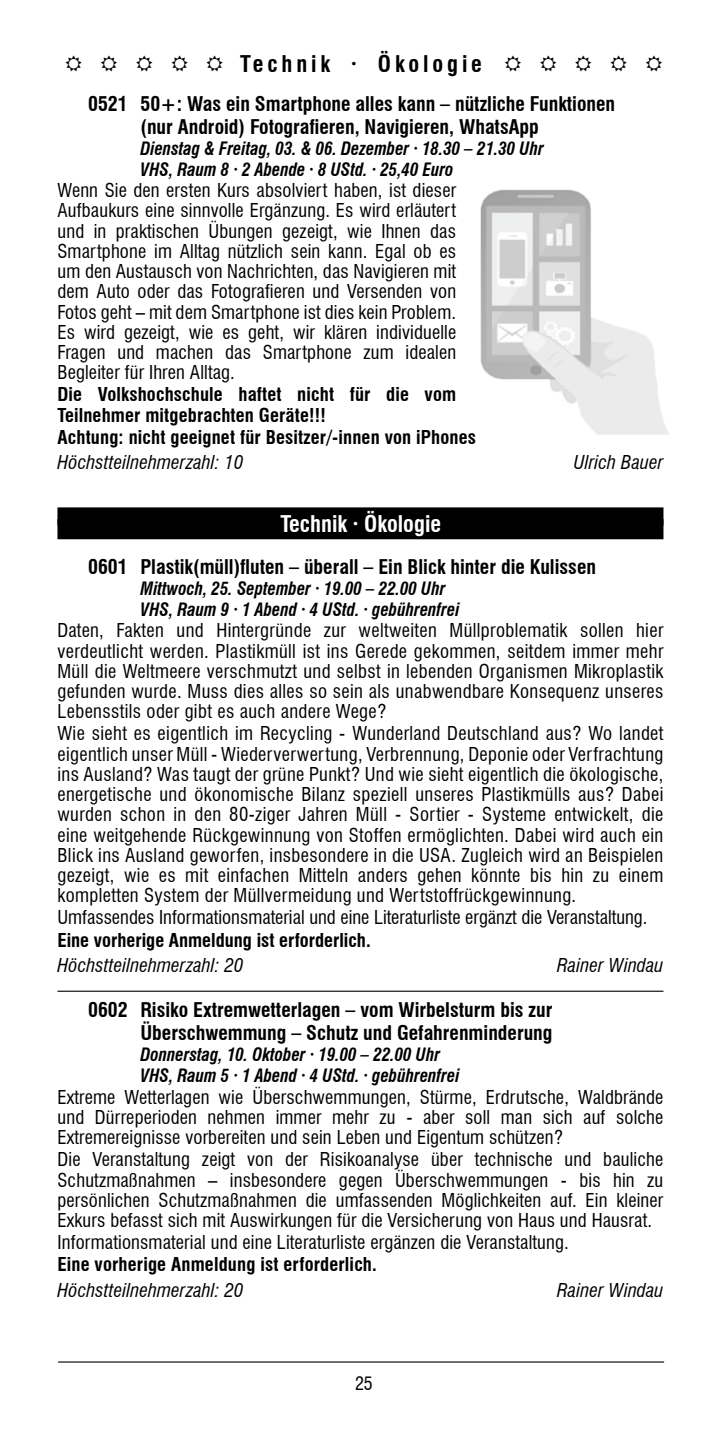
<style>
.page{position:relative;width:728px;height:1429px;background:#fff}
.page>*{position:absolute;margin:0;border:0;box-sizing:border-box;transform-origin:0 0}
.t1{font:700 condensed 22.5px "Swiss 721 BT";letter-spacing:.17em;color:#000}
.t2{font:700 condensed 22.5px "Swiss 721 BT";color:#fff}
.t3{font:700 condensed 19.8px/23.2px "Swiss 721 BT";color:#000}
.t4{font:condensed 18.68px/20.2px "Swiss 721 BT";letter-spacing:.01em;color:#000;text-align:justify}
.t5{font:700 condensed 18.68px/20.2px "Swiss 721 BT";letter-spacing:.01em;color:#000}
.t6{font:italic condensed 18.68px "Swiss 721 BT";letter-spacing:.01em;color:#000}
.t7{font:italic 700 condensed 18px/20.9px "Swiss 721 BT";color:#000;scale:.94 1}
.t8{font:condensed 18px "Swiss 721 BT";color:#000}
</style>
<div class="page">
<hr style="left:58px;top:1361px;width:605px;height:1px;background:#000">
<img style="left:480px;top:189px;width:189px;height:246px">
<div style="left:57px;top:507px;width:606px;height:18px;background:#000"></div>
<div style="left:57px;top:519px;width:606px;height:20px;background:#000"></div>
<hr style="left:57px;top:990px;width:606px;height:2px;background:#000">
<p class="t1" style="left:240px;top:50px;width:243px">Technik · Ökologie</p>
<p class="t3" style="left:140px;top:92px;width:476px;text-indent:-52px">0521 50+: Was ein Smartphone alles kann – nützliche Funktionen (nur Android) Fotografieren, Navigieren, WhatsApp</p>
<p class="t7" style="left:140px;top:138px;width:430px">Dienstag &amp; Freitag, 03. &amp; 06. Dezember · 18.30 – 21.30 Uhr<br>VHS, Raum 8 · 2 Abende · 8 UStd. · 25,40 Euro</p>
<p class="t4" style="left:57px;top:180px;width:400px">Wenn Sie den ersten Kurs absolviert haben, ist dieser Aufbaukurs eine sinnvolle Ergänzung. Es wird erläutert und in praktischen Übungen gezeigt, wie Ihnen das Smartphone im Alltag nützlich sein kann. Egal ob es um den Austausch von Nachrichten, das Navigieren mit dem Auto oder das Fotografieren und Versenden von Fotos geht – mit dem Smartphone ist dies kein Problem.<br>Es wird gezeigt, wie es geht, wir klären individuelle Fragen und machen das Smartphone zum idealen Begleiter für Ihren Alltag.</p>
<p class="t5" style="left:57px;top:384px;width:400px">Die Volkshochschule haftet nicht für die vom<br>Teilnehmer mitgebrachten Geräte!!!</p>
<p class="t5" style="left:57px;top:427px;width:420px">Achtung: nicht geeignet für Besitzer/-innen von iPhones</p>
<p class="t6" style="left:57px;top:451px;width:187px">Höchstteilnehmerzahl: 10</p>
<p class="t6" style="left:573px;top:451px;width:91px">Ulrich Bauer</p>
<p class="t2" style="left:280px;top:510px;width:162px">Technik · Ökologie</p>
<p class="t3" style="left:88px;top:555px;width:509px">0601 Plastik(müll)fluten – überall – Ein Blick hinter die Kulissen</p>
<p class="t7" style="left:140px;top:578px;width:341px">Mittwoch, 25. September · 19.00 – 22.00 Uhr<br>VHS, Raum 9 · 1 Abend · 4 UStd. · gebührenfrei</p>
<p class="t4" style="left:57px;top:620px;width:607px">Daten, Fakten und Hintergründe zur weltweiten Müllproblematik sollen hier verdeutlicht werden. Plastikmüll ist ins Gerede gekommen, seitdem immer mehr Müll die Weltmeere verschmutzt und selbst in lebenden Organismen Mikroplastik gefunden wurde. Muss dies alles so sein als unabwendbare Konsequenz unseres Lebensstils oder gibt es auch andere Wege?</p>
<p class="t4" style="left:57px;top:723px;width:607px">Wie sieht es eigentlich im Recycling - Wunderland Deutschland aus? Wo landet eigentlich unser Müll - Wiederverwertung, Verbrennung, Deponie oder Verfrachtung ins Ausland? Was taugt der grüne Punkt? Und wie sieht eigentlich die ökologische, energetische und ökonomische Bilanz speziell unseres Plastikmülls aus? Dabei wurden schon in den 80-ziger Jahren Müll - Sortier - Systeme entwickelt, die eine weitgehende Rückgewinnung von Stoffen ermöglichten. Dabei wird auch ein Blick ins Ausland geworfen, insbesondere in die USA. Zugleich wird an Beispielen gezeigt, wie es mit einfachen Mitteln anders gehen könnte bis hin zu einem kompletten System der Müllvermeidung und Wertstoffrückgewinnung.</p>
<p class="t4" style="left:57px;top:907px;width:591px">Umfassendes Informationsmaterial und eine Literaturliste ergänzt die Veranstaltung.</p>
<p class="t5" style="left:57px;top:929px;width:314px">Eine vorherige Anmeldung ist erforderlich.</p>
<p class="t6" style="left:57px;top:954px;width:187px">Höchstteilnehmerzahl: 20</p>
<p class="t6" style="left:556px;top:954px;width:108px">Rainer Windau</p>
<p class="t3" style="left:88px;top:998px;width:465px;text-align:right">0602 Risiko Extremwetterlagen – vom Wirbelsturm bis zur<br>Überschwemmung – Schutz und Gefahrenminderung</p>
<p class="t7" style="left:140px;top:1044px;width:341px">Donnerstag, 10. Oktober · 19.00 – 22.00 Uhr<br>VHS, Raum 5 · 1 Abend · 4 UStd. · gebührenfrei</p>
<p class="t4" style="left:57px;top:1087px;width:607px">Extreme Wetterlagen wie Überschwemmungen, Stürme, Erdrutsche, Waldbrände und Dürreperioden nehmen immer mehr zu - aber soll man sich auf solche Extremereignisse vorbereiten und sein Leben und Eigentum schützen?</p>
<p class="t4" style="left:57px;top:1149px;width:607px">Die Veranstaltung zeigt von der Risikoanalyse über technische und bauliche Schutzmaßnahmen – insbesondere gegen Überschwemmungen - bis hin zu persönlichen Schutzmaßnahmen die umfassenden Möglichkeiten auf. Ein kleiner Exkurs befasst sich mit Auswirkungen für die Versicherung von Haus und Hausrat.</p>
<p class="t4" style="left:57px;top:1232px;width:512px">Informationsmaterial und eine Literaturliste ergänzen die Veranstaltung.</p>
<p class="t5" style="left:57px;top:1254px;width:320px">Eine vorherige Anmeldung ist erforderlich.</p>
<p class="t6" style="left:57px;top:1278px;width:187px">Höchstteilnehmerzahl: 20</p>
<p class="t6" style="left:556px;top:1278px;width:108px">Rainer Windau</p>
<p class="t8" style="left:355px;top:1373px;width:19px">25</p>
</div>
